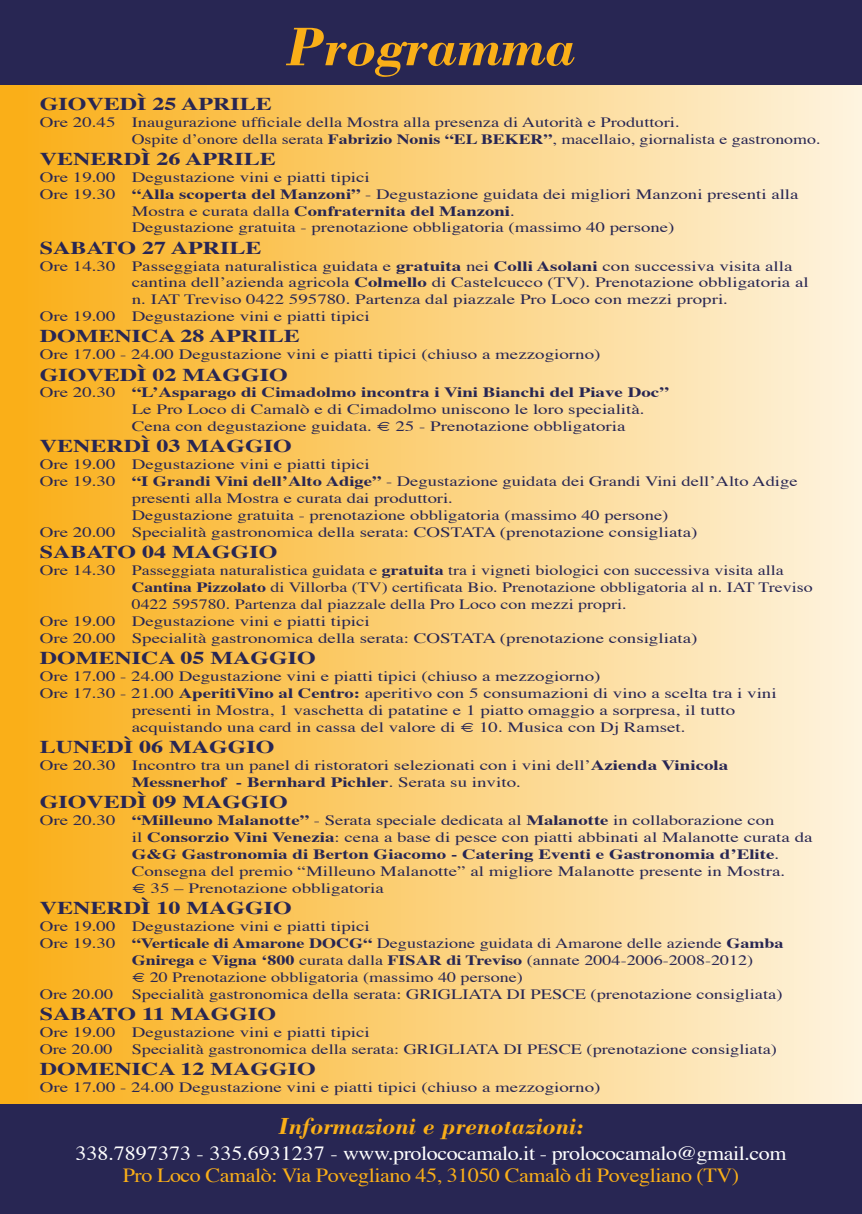
<style>
.page{position:relative;width:862px;height:1214px;background:#fff}
.page>*{position:absolute;margin:0;border:0;box-sizing:border-box;transform-origin:0 0}
.t1{font:italic 700 56px "Bodoni";color:#faaf18}
.t2{font:italic 700 24px "Bodoni";color:#faaf18}
.t3{font:20px "Times";letter-spacing:-.02em;color:#fff;scale:1.1 1}
.t4{font:20px "Times";letter-spacing:-.02em;color:#faaf18;scale:1.1 1}
.t5{font:700 18px "Times";color:#282653;scale:1.33 1}
.t6{font:14.2px/17px "Times";color:#282653;scale:1.33 1}
.t7{font:700 14.2px "Times";color:#282653;scale:1.33 1}
.t8{font:14.2px "Times";color:#282653;scale:1.29 1}
.t9{font:14.2px "Times";color:#282653;scale:1.28 1}
.t10{font:14.2px "Times";color:#282653;scale:1.25 1}
.t11{font:14.2px "Times";color:#282653;scale:1.32 1}
.t12{font:14.2px "Times";color:#282653;scale:1.3 1}
.t13{font:14.2px "Times";color:#282653;scale:1.27 1}
.s1{font-weight:700}
.s2{font-weight:400}
</style>
<div class="page">
<div style="left:0;top:58px;width:862px;height:1144px;background:linear-gradient(to right,#f9ad15,#fdf3df)"></div>
<div style="left:0;top:0;width:862px;height:84px;background:#282653"></div>
<div style="left:0;top:1104px;width:862px;height:109px;background:#282653"></div>
<p class="t1" style="left:286px;top:12px;width:291px">Programma</p>
<p class="t5" style="left:40px;top:92px;width:176px">GIOVEDÌ 25 APRILE</p>
<p class="t6" style="left:40px;top:114px;width:483px">Ore 20.45 Inaugurazione ufficiale della Mostra alla presenza di Autorità e Produttori.</p>
<p class="t10" style="left:132px;top:130px;width:552px">Ospite d’onore della serata <span class="s1">Fabrizio Nonis “EL BEKER”</span>, macellaio, giornalista e gastronomo.</p>
<p class="t5" style="left:40px;top:146px;width:179px">VENERDÌ 26 APRILE</p>
<p class="t6" style="left:40px;top:169px;width:250px">Ore 19.00 Degustazione vini e piatti tipici</p>
<p class="t6" style="left:132px;top:186px;width:503px;text-indent:-92px">Ore 19.30 <span class="s1">“Alla scoperta del Manzoni”</span> - Degustazione guidata dei migliori Manzoni presenti alla<br>Mostra e curata dalla <span class="s1">Confraternita del Manzoni</span>.</p>
<p class="t11" style="left:132px;top:219px;width:412px">Degustazione gratuita - prenotazione obbligatoria (massimo 40 persone)</p>
<p class="t5" style="left:40px;top:235px;width:168px">SABATO 27 APRILE</p>
<p class="t6" style="left:132px;top:258px;width:510px;text-indent:-92px">Ore 14.30 Passeggiata naturalistica guidata e <span class="s1">gratuita</span> nei <span class="s1">Colli Asolani</span> con successiva visita alla cantina dell’azienda agricola <span class="s1">Colmello</span> di Castelcucco (TV). Prenotazione obbligatoria al n. IAT Treviso 0422 595780. Partenza dal piazzale Pro Loco con mezzi propri.</p>
<p class="t6" style="left:40px;top:309px;width:250px">Ore 19.00 Degustazione vini e piatti tipici</p>
<p class="t5" style="left:40px;top:324px;width:197px">DOMENICA 28 APRILE</p>
<p class="t6" style="left:40px;top:347px;width:423px">Ore 17.00 - 24.00 Degustazione vini e piatti tipici (chiuso a mezzogiorno)</p>
<p class="t5" style="left:40px;top:362px;width:188px">GIOVEDÌ 02 MAGGIO</p>
<p class="t7" style="left:40px;top:383px;width:474px"><span class="s2">Ore 20.30</span> “L’Asparago di Cimadolmo incontra i Vini Bianchi del Piave Doc”</p>
<p class="t6" style="left:132px;top:402px;width:387px">Le Pro Loco di Camalò e di Cimadolmo uniscono le loro specialità.</p>
<p class="t6" style="left:132px;top:419px;width:373px">Cena con degustazione guidata. € 25 - Prenotazione obbligatoria</p>
<p class="t5" style="left:40px;top:434px;width:191px">VENERDÌ 03 MAGGIO</p>
<p class="t6" style="left:40px;top:457px;width:250px">Ore 19.00 Degustazione vini e piatti tipici</p>
<p class="t6" style="left:132px;top:474px;width:502px;text-indent:-92px">Ore 19.30 <span class="s1">“I Grandi Vini dell’Alto Adige”</span> - Degustazione guidata dei Grandi Vini dell’Alto Adige presenti alla Mostra e curata dai produttori.</p>
<p class="t12" style="left:132px;top:506px;width:414px">Degustazione gratuita - prenotazione obbligatoria (massimo 40 persone)</p>
<p class="t6" style="left:40px;top:524px;width:496px">Ore 20.00 Specialità gastronomica della serata: COSTATA (prenotazione consigliata)</p>
<p class="t5" style="left:40px;top:540px;width:180px">SABATO 04 MAGGIO</p>
<p class="t6" style="left:132px;top:562px;width:513px;text-indent:-92px">Ore 14.30 Passeggiata naturalistica guidata e <span class="s1">gratuita</span> tra i vigneti biologici con successiva visita alla<br><span class="s1">Cantina Pizzolato</span> di Villorba (TV) certificata Bio. Prenotazione obbligatoria al n. IAT Treviso<br>0422 595780. Partenza dal piazzale della Pro Loco con mezzi propri.</p>
<p class="t6" style="left:40px;top:613px;width:250px">Ore 19.00 Degustazione vini e piatti tipici</p>
<p class="t6" style="left:40px;top:630px;width:496px">Ore 20.00 Specialità gastronomica della serata: COSTATA (prenotazione consigliata)</p>
<p class="t5" style="left:40px;top:646px;width:209px">DOMENICA 05 MAGGIO</p>
<p class="t6" style="left:40px;top:668px;width:423px">Ore 17.00 - 24.00 Degustazione vini e piatti tipici (chiuso a mezzogiorno)</p>
<p class="t6" style="left:40px;top:685px;width:555px">Ore 17.30 - 21.00 <span class="s1">AperitiVino al Centro:</span> aperitivo con 5 consumazioni di vino a scelta tra i vini</p>
<p class="t6" style="left:132px;top:702px;width:455px">presenti in Mostra, 1 vaschetta di patatine e 1 piatto omaggio a sorpresa, il tutto</p>
<p class="t6" style="left:132px;top:719px;width:418px">acquistando una card in cassa del valore di € 10. Musica con Dj Ramset.</p>
<p class="t5" style="left:40px;top:734px;width:178px">LUNEDÌ 06 MAGGIO</p>
<p class="t6" style="left:40px;top:757px;width:519px">Ore 20.30 Incontro tra un panel di ristoratori selezionati con i vini dell’<span class="s1">Azienda Vinicola</span></p>
<p class="t7" style="left:132px;top:772px;width:294px">Messnerhof - Bernhard Pichler<span class="s2">. Serata su invito.</span></p>
<p class="t5" style="left:40px;top:789px;width:188px">GIOVEDÌ 09 MAGGIO</p>
<p class="t6" style="left:132px;top:812px;width:513px;text-indent:-92px">Ore 20.30 <span class="s1">“Milleuno Malanotte”</span> - Serata speciale dedicata al <span class="s1">Malanotte</span> in collaborazione con<br>il <span class="s1">Consorzio Vini Venezia</span>: cena a base di pesce con piatti abbinati al Malanotte curata da <span class="s1">G&amp;G Gastronomia di Berton Giacomo - Catering Eventi e Gastronomia d’Elite</span>.<br>Consegna del premio “Milleuno Malanotte” al migliore Malanotte presente in Mostra.</p>
<p class="t6" style="left:132px;top:880px;width:191px">€ 35 – Prenotazione obbligatoria</p>
<p class="t5" style="left:40px;top:895px;width:191px">VENERDÌ 10 MAGGIO</p>
<p class="t6" style="left:40px;top:918px;width:250px">Ore 19.00 Degustazione vini e piatti tipici</p>
<p class="t6" style="left:132px;top:935px;width:492px;text-indent:-92px">Ore 19.30 <span class="s1">“Verticale di Amarone DOCG“</span> Degustazione guidata di Amarone delle aziende <span class="s1">Gamba<br>Gnirega</span> e <span class="s1">Vigna ‘800</span> curata dalla <span class="s1">FISAR di Treviso</span> (annate 2004-2006-2008-2012)</p>
<p class="t13" style="left:132px;top:967px;width:309px"><span class="s1">€</span> 20 Prenotazione obbligatoria (massimo 40 persone)</p>
<p class="t8" style="left:40px;top:984px;width:59px">Ore 20.00</p>
<p class="t8" style="left:132px;top:984px;width:506px">Specialità gastronomica della serata: GRIGLIATA DI PESCE (prenotazione consigliata)</p>
<p class="t5" style="left:40px;top:1001px;width:179px">SABATO 11 MAGGIO</p>
<p class="t6" style="left:40px;top:1024px;width:250px">Ore 19.00 Degustazione vini e piatti tipici</p>
<p class="t9" style="left:40px;top:1039px;width:59px">Ore 20.00</p>
<p class="t9" style="left:132px;top:1039px;width:505px">Specialità gastronomica della serata: GRIGLIATA DI PESCE (prenotazione consigliata)</p>
<p class="t5" style="left:40px;top:1057px;width:209px">DOMENICA 12 MAGGIO</p>
<p class="t6" style="left:40px;top:1079px;width:423px">Ore 17.00 - 24.00 Degustazione vini e piatti tipici (chiuso a mezzogiorno)</p>
<p class="t2" style="left:278px;top:1111px;width:307px">Informazioni e prenotazioni:</p>
<p class="t3" style="left:75px;top:1140px;width:648px">338.7897373 - 335.6931237 - www.prolococamalo.it - prolococamalo@gmail.com</p>
<p class="t4" style="left:123px;top:1162px;width:562px">Pro Loco Camalò: Via Povegliano 45, 31050 Camalò di Povegliano (TV)</p>
</div>
